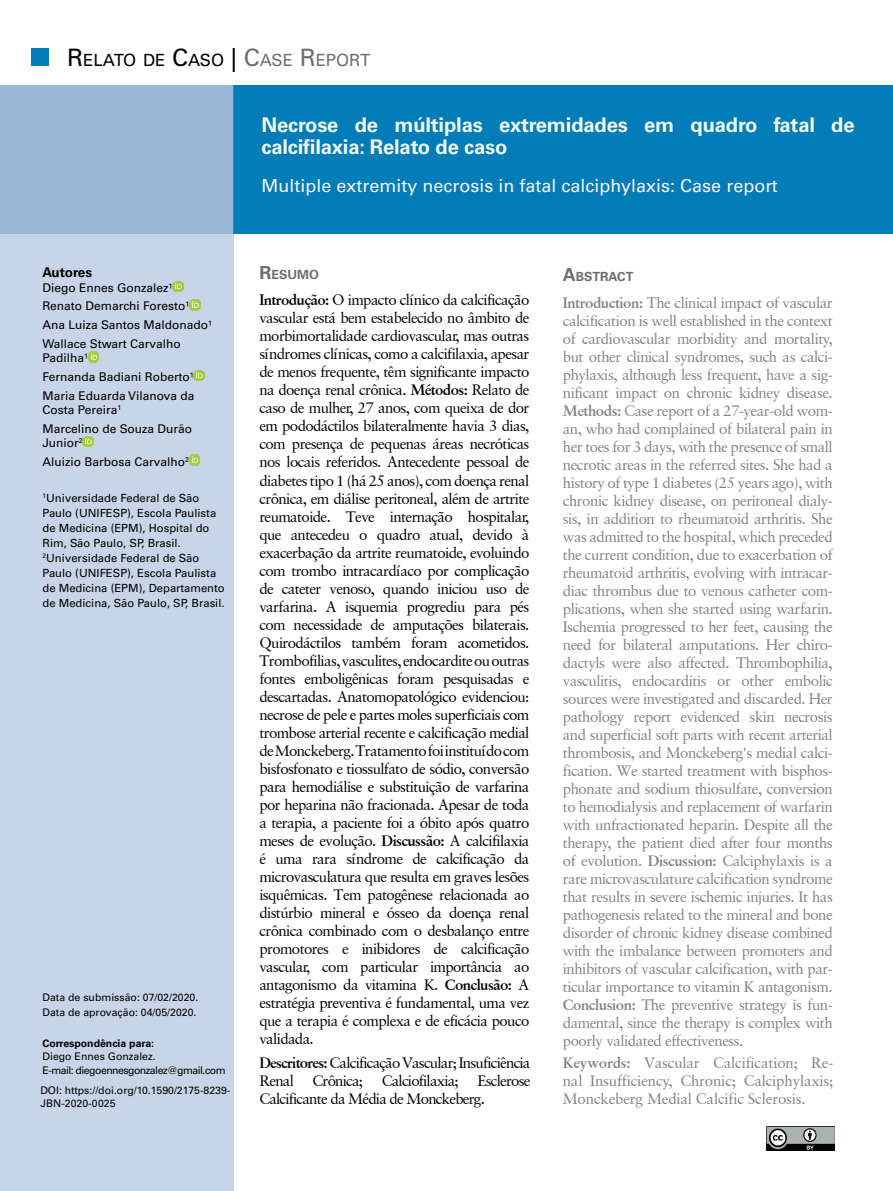
<style>
.page{position:relative;width:893px;height:1191px;background:#fff}
.page>*{position:absolute;margin:0;border:0;box-sizing:border-box;transform-origin:0 0}
.t1{font:700 20.25px/22.5px "Univers LT Std";letter-spacing:-.01em;color:#f0f8f3}
.t2{font:18px "Univers LT Std";color:#f6f4f9}
.t3{font:16.8px "Univers LT Std";color:#000101}
.t4{font:15px/18px "Garamond Retrospective S Si";letter-spacing:-.02em;color:#818285;text-align:justify}
.t5{font:15px/18px "Garamond Retrospective S Si";letter-spacing:-.045em;color:#000101;text-align:justify}
.t6{font:700 13.5px "Univers LT Std";letter-spacing:-.01em;color:#000}
.t7{font:700 12.6px "Univers LT Std";color:#6d6e71}
.t8{font:12px/18.6px "Univers LT Std";color:#000}
.t9{font:11.25px/15px "Univers LT Std";color:#000}
.t10{font:10.5px/15.6px "Univers LT Std";color:#000}
.t11{font:10.5px/13.5px "Univers LT Std";letter-spacing:-.05em;color:#000}
.t12{font:10.5px/13.5px "Univers LT Std";color:#000101}
.t13{font:700 10.5px "Univers LT Std";color:#000}
.s1{font-size:24px}
.s2{font-size:24px;color:#000}
.s3{font-size:24px;color:#6e6f72}
.s4{color:#6e6f72}
.s5{font-size:18px}
.s6{font-weight:700}
</style>
<div class="page">
<div style="left:0;top:234px;width:234px;height:957px;background:#c8d5e8"></div>
<div style="left:234px;top:85px;width:659px;height:149px;background:#007cb7"></div>
<div style="left:0;top:85px;width:234px;height:149px;background:#9cb8d8"></div>
<div style="left:32px;top:49px;width:17px;height:17px;background:#007cb7"></div>
<svg style="left:173px;top:281px;width:10px;height:11px"></svg>
<svg style="left:189px;top:300px;width:11px;height:10px"></svg>
<svg style="left:88px;top:351px;width:11px;height:11px"></svg>
<svg style="left:194px;top:370px;width:10px;height:11px"></svg>
<svg style="left:83px;top:436px;width:10px;height:11px"></svg>
<svg style="left:189px;top:455px;width:11px;height:10px"></svg>
<img style="left:766px;top:1126px;width:68px;height:24px">
<p class="t3" style="left:67px;top:50px;width:305px"><span class="s1">R</span>ELATO DE <span class="s1">C</span>ASO <span class="s2">|</span> <span class="s3">C</span><span class="s4">ASE</span> <span class="s3">R</span><span class="s4">EPORT</span></p>
<p class="t6" style="left:43px;top:265px;width:51px">Autores</p>
<p class="t8" style="left:43px;top:278px;width:171px">Diego Ennes Gonzalez¹<br>Renato Demarchi Foresto¹<br>Ana Luiza Santos Maldonado¹<br>Wallace Stwart Carvalho</p>
<p class="t8" style="left:43px;top:349px;width:154px">Padilha¹<br>Fernanda Badiani Roberto¹<br>Maria Eduarda Vilanova da</p>
<p class="t8" style="left:43px;top:400px;width:151px">Costa Pereira<sup>1<br></sup>Marcelino de Souza Durão</p>
<p class="t8" style="left:43px;top:433px;width:148px">Junior<sup>2<br></sup>Aluizio Barbosa Carvalho<sup>2</sup></p>
<p class="t9" style="left:43px;top:490px;width:184px"><sup>1</sup>Universidade Federal de São<br>Paulo (UNIFESP), Escola Paulista de Medicina (EPM), Hospital do<br>Rim, São Paulo, SP, Brasil.<br><sup>2</sup>Universidade Federal de São<br>Paulo (UNIFESP), Escola Paulista de Medicina (EPM), Departamento de Medicina, São Paulo, SP, Brasil.</p>
<p class="t10" style="left:43px;top:989px;width:157px">Data de submissão: 07/02/2020.<br>Data de aprovação: 04/05/2020.</p>
<p class="t13" style="left:43px;top:1037px;width:113px">Correspondência para:</p>
<p class="t11" style="left:43px;top:1050px;width:185px">Diego Ennes Gonzalez.<br>E-mail: diegoennesgonzalez@gmail.com</p>
<p class="t12" style="left:40px;top:1083px;width:192px">DOI: https://doi.org/10.1590/2175-8239-<br>JBN-2020-0025</p>
<h1 class="t1" style="left:261px;top:113px;width:595px">Necrose de múltiplas extremidades em quadro fatal de calcifilaxia: Relato de caso</h1>
<p class="t2" style="left:261px;top:175px;width:518px">Multiple extremity necrosis in fatal calciphylaxis: Case report</p>
<p class="t7" style="left:259px;top:267px;width:61px"><span class="s5">R</span>ESUMO</p>
<p class="t5" style="left:259px;top:291px;width:272px"><span class="s6">Introdução:</span> O impacto clínico da calcificação vascular está bem estabelecido no âmbito de morbimortalidade cardiovascular, mas outras síndromes clínicas, como a calcifilaxia, apesar de menos frequente, têm significante impacto na doença renal crônica. <span class="s6">Métodos:</span> Relato de caso de mulher, 27 anos, com queixa de dor em pododáctilos bilateralmente havia 3 dias, com presença de pequenas áreas necróticas nos locais referidos. Antecedente pessoal de diabetes tipo 1 (há 25 anos), com doença renal crônica, em diálise peritoneal, além de artrite reumatoide. Teve internação hospitalar, que antecedeu o quadro atual, devido à exacerbação da artrite reumatoide, evoluindo com trombo intracardíaco por complicação de cateter venoso, quando iniciou uso de varfarina. A isquemia progrediu para pés com necessidade de amputações bilaterais.<br>Quirodáctilos também foram acometidos.<br>Trombofilias, vasculites, endocardite ou outras fontes emboligênicas foram pesquisadas e descartadas. Anatomopatológico evidenciou: necrose de pele e partes moles superficiais com trombose arterial recente e calcificação medial de Monckeberg. Tratamento foi instituído com bisfosfonato e tiossulfato de sódio, conversão para hemodiálise e substituição de varfarina por heparina não fracionada. Apesar de toda a terapia, a paciente foi a óbito após quatro meses de evolução. <span class="s6">Discussão:</span> A calcifilaxia é uma rara síndrome de calcificação da microvasculatura que resulta em graves lesões isquêmicas. Tem patogênese relacionada ao distúrbio mineral e ósseo da doença renal crônica combinado com o desbalanço entre promotores e inibidores de calcificação vascular, com particular importância ao antagonismo da vitamina K. <span class="s6">Conclusão:</span> A estratégia preventiva é fundamental, uma vez que a terapia é complexa e de eficácia pouco validada.</p>
<p class="t5" style="left:259px;top:1053px;width:273px"><span class="s6">Descritores:</span> Calcificação Vascular; Insuficiência Renal Crônica; Calciofilaxia; Esclerose Calcificante da Média de Monckeberg.</p>
<p class="t7" style="left:563px;top:270px;width:72px"><span class="s5">A</span>BSTRACT</p>
<p class="t4" style="left:563px;top:293px;width:272px"><span class="s6">Introduction:</span> The clinical impact of vascular calcification is well established in the context of cardiovascular morbidity and mortality, but other clinical syndromes, such as calci&shy;phylaxis, although less frequent, have a sig&shy;nificant impact on chronic kidney disease.<br><span class="s6">Methods:</span> Case report of a 27-year-old wom&shy;an, who had complained of bilateral pain in her toes for 3 days, with the presence of small necrotic areas in the referred sites. She had a history of type 1 diabetes (25 years ago), with chronic kidney disease, on peritoneal dialy&shy;sis, in addition to rheumatoid arthritis. She was admitted to the hospital, which preceded the current condition, due to exacerbation of rheumatoid arthritis, evolving with intracar&shy;diac thrombus due to venous catheter com&shy;plications, when she started using warfarin.<br>Ischemia progressed to her feet, causing the need for bilateral amputations. Her chiro&shy;dactyls were also affected. Thrombophilia, vasculitis, endocarditis or other embolic sources were investigated and discarded. Her pathology report evidenced skin necrosis and superficial soft parts with recent arterial thrombosis, and Monckeberg's medial calci&shy;fication. We started treatment with bisphos&shy;phonate and sodium thiosulfate, conversion to hemodialysis and replacement of warfarin with unfractionated heparin. Despite all the therapy, the patient died after four months of evolution. <span class="s6">Discussion:</span> Calciphylaxis is a rare microvasculature calcification syndrome that results in severe ischemic injuries. It has pathogenesis related to the mineral and bone disorder of chronic kidney disease combined with the imbalance between promoters and inhibitors of vascular calcification, with par&shy;ticular importance to vitamin K antagonism.<br><span class="s6">Conclusion:</span> The preventive strategy is fun&shy;damental, since the therapy is complex with poorly validated effectiveness.</p>
<p class="t4" style="left:563px;top:1053px;width:272px"><span class="s6">Keywords:</span> Vascular Calcification; Re&shy;nal Insufficiency, Chronic; Calciphylaxis; Monckeberg Medial Calcific Sclerosis.</p>
</div>
